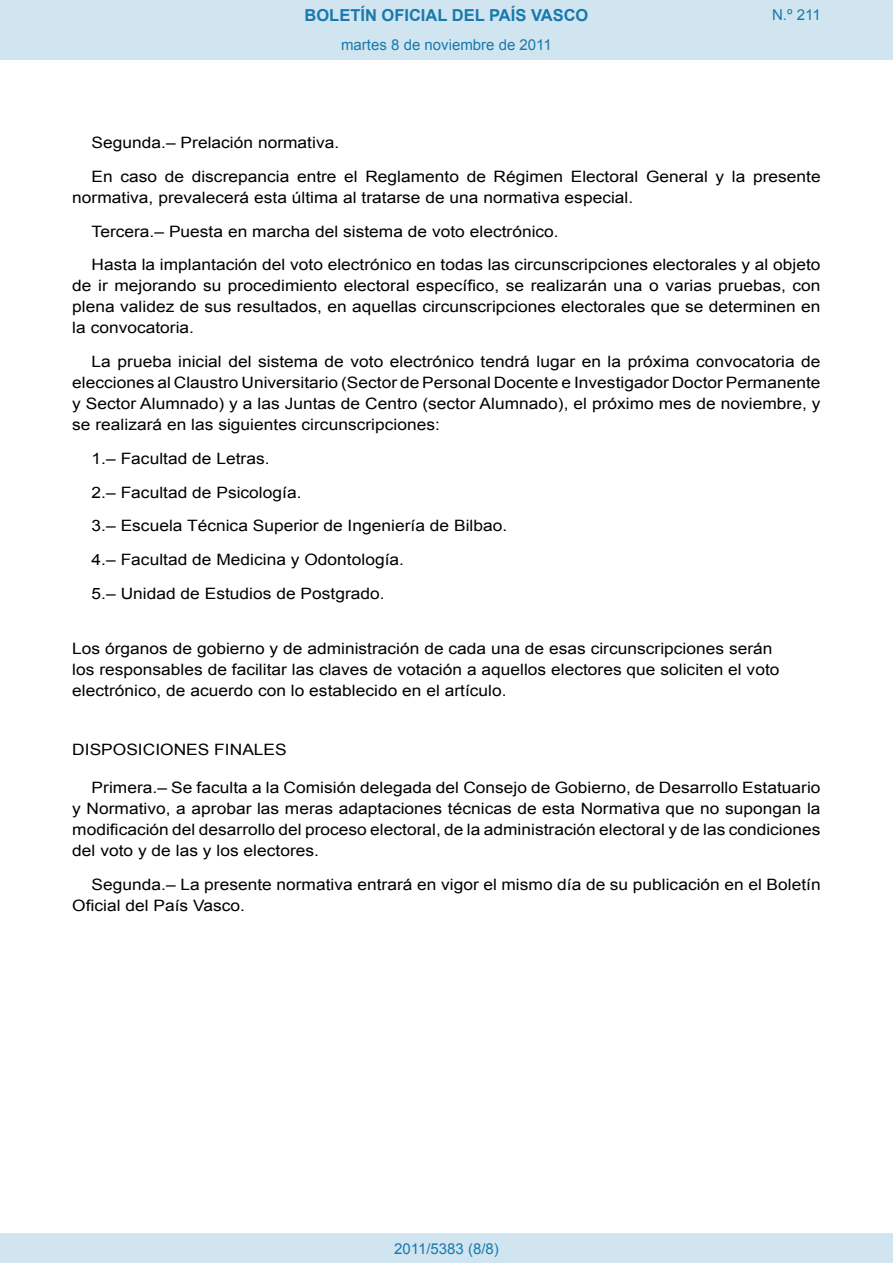
<style>
.page{position:relative;width:893px;height:1263px;background:#fff}
.page>*{position:absolute;margin:0;border:0;box-sizing:border-box;transform-origin:0 0}
.t1{font:700 16.5px "Arial";color:#1879ad}
.BOPVDetalle{font:15.6px/21px "Arial";color:#000;text-align:justify;scale:1.11 1}
.BOPVDisposicionTitul{font:15.6px/21px "Arial";color:#000;scale:1.11 1}
.BOPVDisposicion{font:15.6px "Arial";color:#000;scale:1.11 1}
.Paginacion_Centro{font:15px "Arial";color:#1879ad}
</style>
<div class="page">
<div style="left:0;top:0;width:893px;height:60px;background:#d0e5f0"></div>
<div style="left:0;top:1233px;width:893px;height:30px;background:#d0e5f0"></div>
<p class="t1" style="left:305px;top:4px;width:285px">BOLETÍN OFICIAL DEL PAÍS VASCO</p>
<p class="Paginacion_Centro" style="left:341px;top:35px;width:212px">martes 8 de noviembre de 2011</p>
<p class="Paginacion_Centro" style="left:772px;top:5px;width:50px">N.º 211</p>
<p class="BOPVDetalle" style="left:92px;top:132px;width:224px">Segunda.– Prelación normativa.</p>
<p class="BOPVDetalle" style="left:72px;top:166px;width:676px;text-indent:19px">En caso de discrepancia entre el Reglamento de Régimen Electoral General y la presente normativa, prevalecerá esta última al tratarse de una normativa especial.</p>
<p class="BOPVDetalle" style="left:92px;top:221px;width:422px">Tercera.– Puesta en marcha del sistema de voto electrónico.</p>
<p class="BOPVDetalle" style="left:72px;top:255px;width:676px;text-indent:19px">Hasta la implantación del voto electrónico en todas las circunscripciones electorales y al objeto de ir mejorando su procedimiento electoral específico, se realizarán una o varias pruebas, con plena validez de sus resultados, en aquellas circunscripciones electorales que se determinen en la convocatoria.</p>
<p class="BOPVDetalle" style="left:72px;top:351px;width:676px;text-indent:19px">La prueba inicial del sistema de voto electrónico tendrá lugar en la próxima convocatoria de elecciones al Claustro Universitario (Sector de Personal Docente e Investigador Doctor Permanente y Sector Alumnado) y a las Juntas de Centro (sector Alumnado), el próximo mes de noviembre, y se realizará en las siguientes circunscripciones:</p>
<p class="BOPVDetalle" style="left:92px;top:448px;width:162px">1.– Facultad de Letras.</p>
<p class="BOPVDetalle" style="left:92px;top:482px;width:191px">2.– Facultad de Psicología.</p>
<p class="BOPVDetalle" style="left:92px;top:516px;width:376px">3.– Escuela Técnica Superior de Ingeniería de Bilbao.</p>
<p class="BOPVDetalle" style="left:92px;top:549px;width:283px">4.– Facultad de Medicina y Odontología.</p>
<p class="BOPVDetalle" style="left:92px;top:583px;width:265px">5.– Unidad de Estudios de Postgrado.</p>
<p class="BOPVDisposicionTitul" style="left:72px;top:638px;width:639px">Los órganos de gobierno y de administración de cada una de esas circunscripciones serán los responsables de facilitar las claves de votación a aquellos electores que soliciten el voto electrónico, de acuerdo con lo establecido en el artículo.</p>
<p class="BOPVDisposicion" style="left:72px;top:739px;width:195px">DISPOSICIONES FINALES</p>
<p class="BOPVDetalle" style="left:72px;top:777px;width:676px;text-indent:19px">Primera.– Se faculta a la Comisión delegada del Consejo de Gobierno, de Desarrollo Estatuario y Normativo, a aprobar las meras adaptaciones técnicas de esta Normativa que no supongan la modificación del desarrollo del proceso electoral, de la administración electoral y de las condiciones del voto y de las y los electores.</p>
<p class="BOPVDetalle" style="left:72px;top:874px;width:676px;text-indent:19px">Segunda.– La presente normativa entrará en vigor el mismo día de su publicación en el Boletín<br>Oficial del País Vasco.</p>
<p class="Paginacion_Centro" style="left:394px;top:1238px;width:106px">2011/5383 (8/8)</p>
</div>
